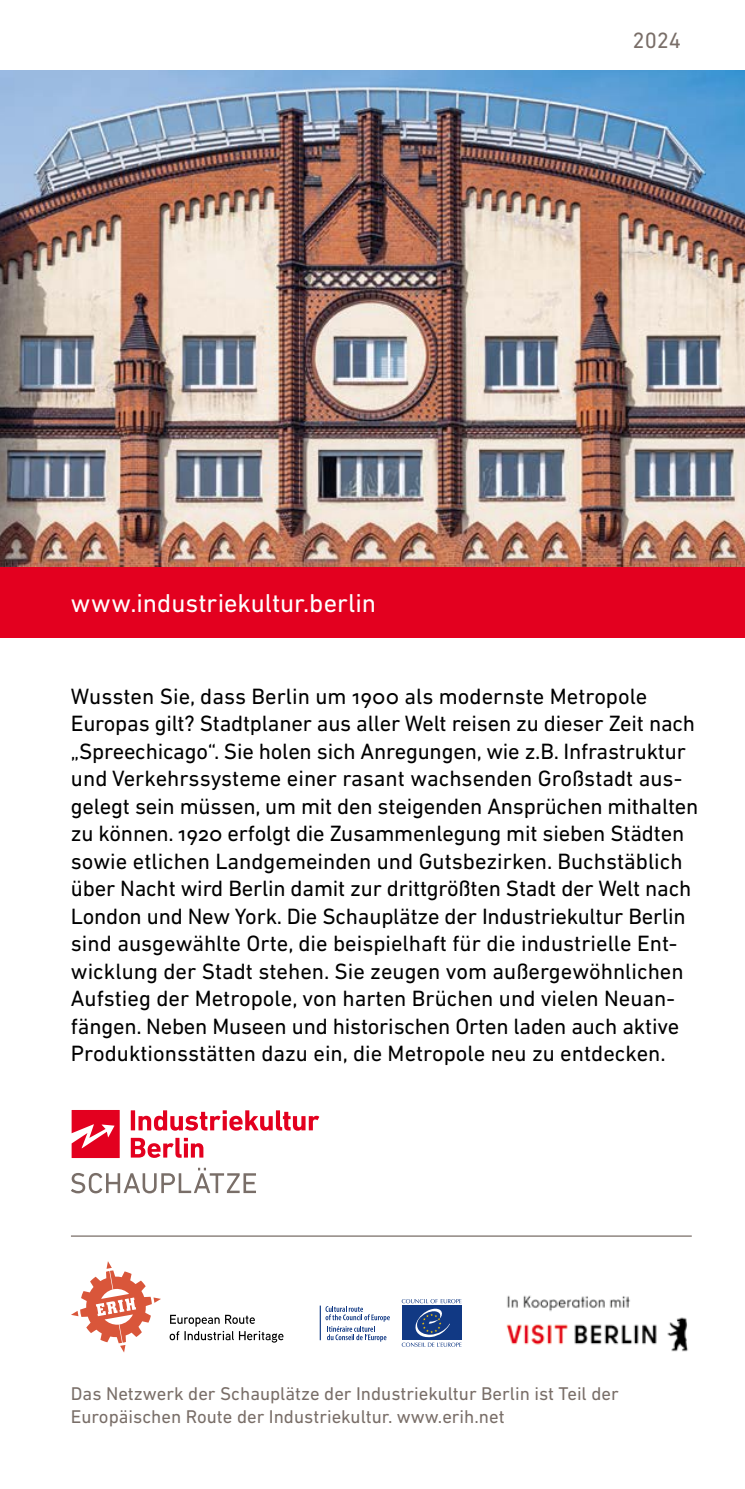
<style>
.page{position:relative;width:745px;height:1489px;background:#fff}
.page>*{position:absolute;margin:0;border:0;box-sizing:border-box;transform-origin:0 0}
.t1{font:26.25px "DIN Next LT Pro";color:#fff}
.t2{font:22.5px/27.5px "DIN Next LT Pro";letter-spacing:-.01em;color:#000}
.t3{font:22.5px "DIN Next LT Pro";color:#796e68}
.t4{font:18.75px/22.5px "DIN Next LT Pro";color:#796e68}
</style>
<div class="page">
<hr style="left:131px;top:1110px;width:4px;height:20px;background:#e3001f">
<svg style="left:138px;top:1110px;width:181px;height:20px"></svg>
<svg style="left:131px;top:1137px;width:72px;height:20px"></svg>
<svg style="left:72px;top:1110px;width:48px;height:47px;background:#e72a44"></svg>
<svg style="left:71px;top:1167px;width:185px;height:26px"></svg>
<img style="left:0;top:71px;width:744px;height:496px">
<hr style="left:71px;top:1235px;width:620px;height:1px;background:#796e68">
<svg style="left:401px;top:1299px;width:60px;height:47px"></svg>
<svg style="left:325px;top:1306px;width:64px;height:35px"></svg>
<hr style="left:319px;top:1305px;width:2px;height:34px;background:#113984">
<svg style="left:169px;top:1314px;width:114px;height:28px"></svg>
<svg style="left:71px;top:1261px;width:90px;height:91px"></svg>
<img style="left:506px;top:1295px;width:182px;height:57px">
<div style="left:0;top:567px;width:744px;height:71px;background:#e3001f"></div>
<p class="t1" style="left:71px;top:588px;width:306px">www.industriekultur.berlin</p>
<p class="t3" style="left:632px;top:27px;width:50px">2024</p>
<p class="t2" style="left:71px;top:682px;width:628px">Wussten Sie, dass Berlin um 1900 als modernste Metropole Europas gilt? Stadtplaner aus aller Welt reisen zu dieser Zeit nach „Spreechicago“. Sie holen sich Anregungen, wie z.B. Infrastruktur und Verkehrssysteme einer rasant wachsenden Großstadt aus&shy;gelegt sein müssen, um mit den steigenden Ansprüchen mithalten zu können. 1920 erfolgt die Zusammenlegung mit sieben Städten sowie etlichen Landgemeinden und Gutsbezirken. Buchstäblich über Nacht wird Berlin damit zur drittgrößten Stadt der Welt nach London und New York. Die Schauplätze der Industriekultur Berlin sind ausgewählte Orte, die beispielhaft für die industrielle Ent&shy;wicklung der Stadt stehen. Sie zeugen vom außergewöhnlichen Aufstieg der Metropole, von harten Brüchen und vielen Neuan&shy;fängen. Neben Museen und historischen Orten laden auch aktive Produktionsstätten dazu ein, die Metropole neu zu entdecken.</p>
<p class="t4" style="left:71px;top:1382px;width:549px">Das Netzwerk der Schauplätze der Industriekultur Berlin ist Teil der<br>Europäischen Route der Industriekultur. www.erih.net</p>
</div>
